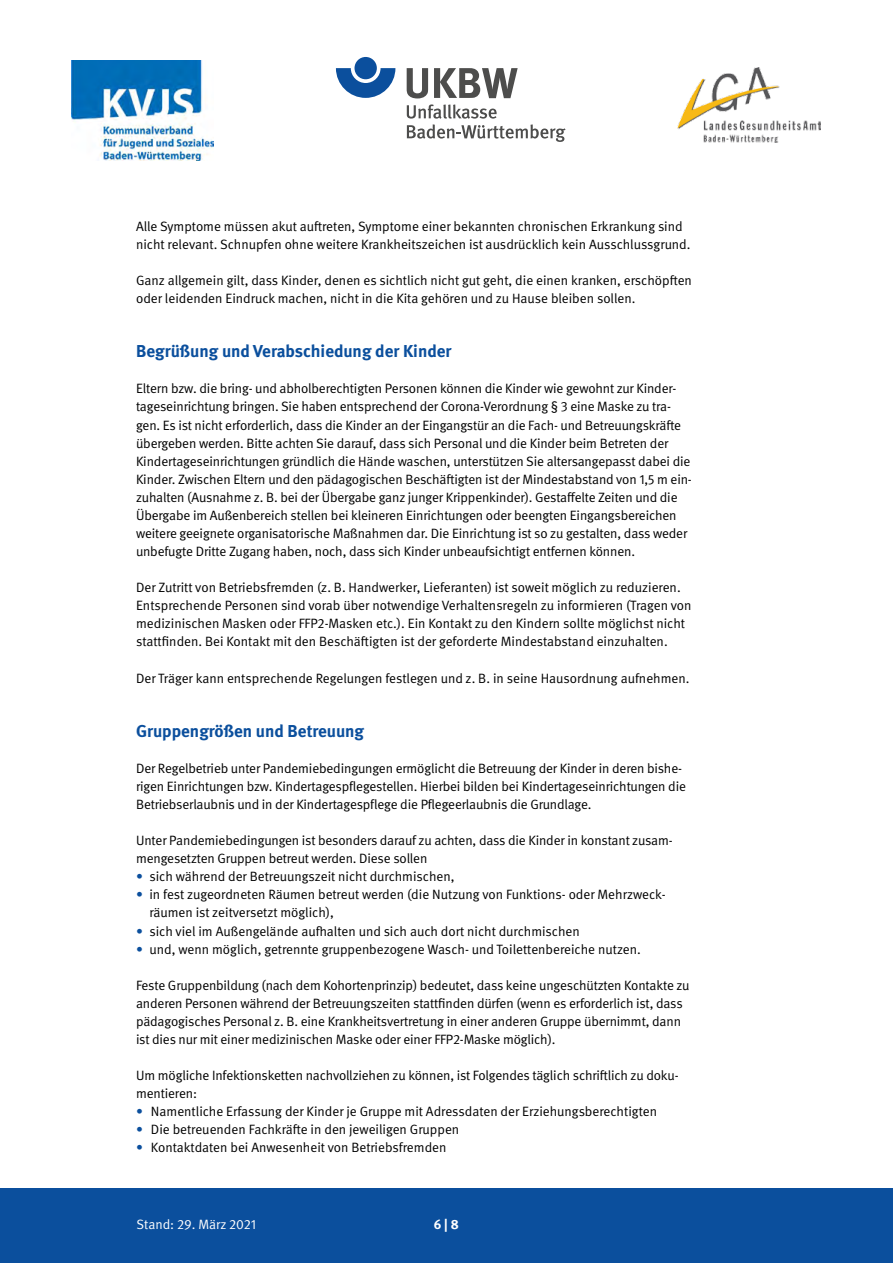
<style>
.page{position:relative;width:893px;height:1263px;background:#fff}
.page>*{position:absolute;margin:0;border:0;box-sizing:border-box;transform-origin:0 0}
.Zwischenhead_Blau_11{font:700 17.25px "DGUV Meta";color:#0b4f9d}
.Fließtext{font:13.5px/18px "DGUV Meta";letter-spacing:-.01em;color:#000}
.Fließtext-2{font:13.5px "DGUV Meta";color:#fff}
.Fließtext-3{font:700 13.5px "DGUV Meta";color:#fff}
.s1{color:#0b4f9d}
</style>
<div class="page">
<svg style="left:336px;top:68px;width:59px;height:30px"></svg>
<div style="left:354px;top:57px;width:23px;height:22px;background:#0b4f9d;border-radius:50%"></div>
<svg style="left:407px;top:68px;width:21px;height:30px"></svg>
<svg style="left:434px;top:68px;width:84px;height:30px"></svg>
<svg style="left:407px;top:104px;width:159px;height:38px"></svg>
<img style="left:71px;top:61px;width:142px;height:99px">
<img style="left:677px;top:67px;width:144px;height:76px">
<div style="left:0;top:1188px;width:893px;height:75px;background:#0b4f9d"></div>
<p class="Fließtext" style="left:136px;top:217px;width:556px">Alle Symptome müssen akut auftreten, Symptome einer bekannten chronischen Erkrankung sind nicht relevant. Schnupfen ohne weitere Krankheitszeichen ist ausdrücklich kein Ausschlussgrund.</p>
<p class="Fließtext" style="left:136px;top:272px;width:557px">Ganz allgemein gilt, dass Kinder, denen es sichtlich nicht gut geht, die einen kranken, erschöpften oder leidenden Eindruck machen, nicht in die Kita gehören und zu Hause bleiben sollen.</p>
<p class="Zwischenhead_Blau_11" style="left:136px;top:341px;width:317px">Begrüßung und Verabschiedung der Kinder</p>
<p class="Fließtext" style="left:136px;top:380px;width:557px">Eltern bzw. die bring- und abholberechtigten Personen können die Kinder wie gewohnt zur Kinder&shy;tageseinrichtung bringen. Sie haben entsprechend der Corona-Verordnung § 3 eine Maske zu tra&shy;gen. Es ist nicht erforderlich, dass die Kinder an der Eingangstür an die Fach- und Betreuungskräfte übergeben werden. Bitte achten Sie darauf, dass sich Personal und die Kinder beim Betreten der Kindertageseinrichtungen gründlich die Hände waschen, unterstützen Sie altersangepasst dabei die Kinder. Zwischen Eltern und den pädagogischen Beschäftigten ist der Mindestabstand von 1,5 m ein&shy;zuhalten (Ausnahme z. B. bei der Übergabe ganz junger Krippenkinder). Gestaffelte Zeiten und die Übergabe im Außenbereich stellen bei kleineren Einrichtungen oder beengten Eingangsbereichen weitere geeignete organisatorische Maßnahmen dar. Die Einrichtung ist so zu gestalten, dass weder unbefugte Dritte Zugang haben, noch, dass sich Kinder unbeaufsichtigt entfernen können.</p>
<p class="Fließtext" style="left:136px;top:579px;width:557px">Der Zutritt von Betriebsfremden (z. B. Handwerker, Lieferanten) ist soweit möglich zu reduzieren.<br>Entsprechende Personen sind vorab über notwendige Verhaltensregeln zu informieren (Tragen von medizinischen Masken oder FFP2-Masken etc.). Ein Kontakt zu den Kindern sollte möglichst nicht stattfinden. Bei Kontakt mit den Beschäftigten ist der geforderte Mindestabstand einzuhalten.</p>
<p class="Fließtext" style="left:136px;top:669px;width:555px">Der Träger kann entsprechende Regelungen festlegen und z. B. in seine Hausordnung aufnehmen.</p>
<p class="Zwischenhead_Blau_11" style="left:136px;top:720px;width:229px">Gruppengrößen und Betreuung</p>
<p class="Fließtext" style="left:136px;top:759px;width:551px">Der Regelbetrieb unter Pandemiebedingungen ermöglicht die Betreuung der Kinder in deren bishe&shy;rigen Einrichtungen bzw. Kindertagespflegestellen. Hierbei bilden bei Kindertageseinrichtungen die<br>Betriebserlaubnis und in der Kindertagespflege die Pflegeerlaubnis die Grundlage.</p>
<p class="Fließtext" style="left:136px;top:832px;width:538px">Unter Pandemiebedingungen ist besonders darauf zu achten, dass die Kinder in konstant zusam&shy;mengesetzten Gruppen betreut werden. Diese sollen</p>
<p class="Fließtext" style="left:136px;top:868px;width:320px"><span class="s1">•</span> sich während der Betreuungszeit nicht durchmischen,</p>
<p class="Fließtext" style="left:149px;top:886px;width:518px;text-indent:-13px"><span class="s1">•</span> in fest zugeordneten Räumen betreut werden (die Nutzung von Funktions- oder Mehrzweck&shy;räumen ist zeitversetzt möglich),</p>
<p class="Fließtext" style="left:136px;top:922px;width:445px"><span class="s1">•</span> sich viel im Außengelände aufhalten und sich auch dort nicht durchmischen</p>
<p class="Fließtext" style="left:136px;top:940px;width:506px"><span class="s1">•</span> und, wenn möglich, getrennte gruppenbezogene Wasch- und Toilettenbereiche nutzen.</p>
<p class="Fließtext" style="left:136px;top:976px;width:555px">Feste Gruppenbildung (nach dem Kohortenprinzip) bedeutet, dass keine ungeschützten Kontakte zu anderen Personen während der Betreuungszeiten stattfinden dürfen (wenn es erforderlich ist, dass pädagogisches Personal z. B. eine Krankheitsvertretung in einer anderen Gruppe übernimmt, dann ist dies nur mit einer medizinischen Maske oder einer FFP2-Maske möglich).</p>
<p class="Fließtext" style="left:136px;top:1067px;width:544px">Um mögliche Infektionsketten nachvollziehen zu können, ist Folgendes täglich schriftlich zu doku&shy;mentieren:</p>
<p class="Fließtext" style="left:136px;top:1103px;width:523px"><span class="s1">•</span> Namentliche Erfassung der Kinder je Gruppe mit Adressdaten der Erziehungsberechtigten</p>
<p class="Fließtext" style="left:136px;top:1121px;width:325px"><span class="s1">•</span> Die betreuenden Fachkräfte in den jeweiligen Gruppen</p>
<p class="Fließtext" style="left:136px;top:1139px;width:312px"><span class="s1">•</span> Kontaktdaten bei Anwesenheit von Betriebsfremden</p>
<p class="Fließtext-2" style="left:137px;top:1217px;width:121px">Stand: 29. März 2021</p>
<p class="Fließtext-3" style="left:434px;top:1217px;width:27px">6 | 8</p>
</div>
